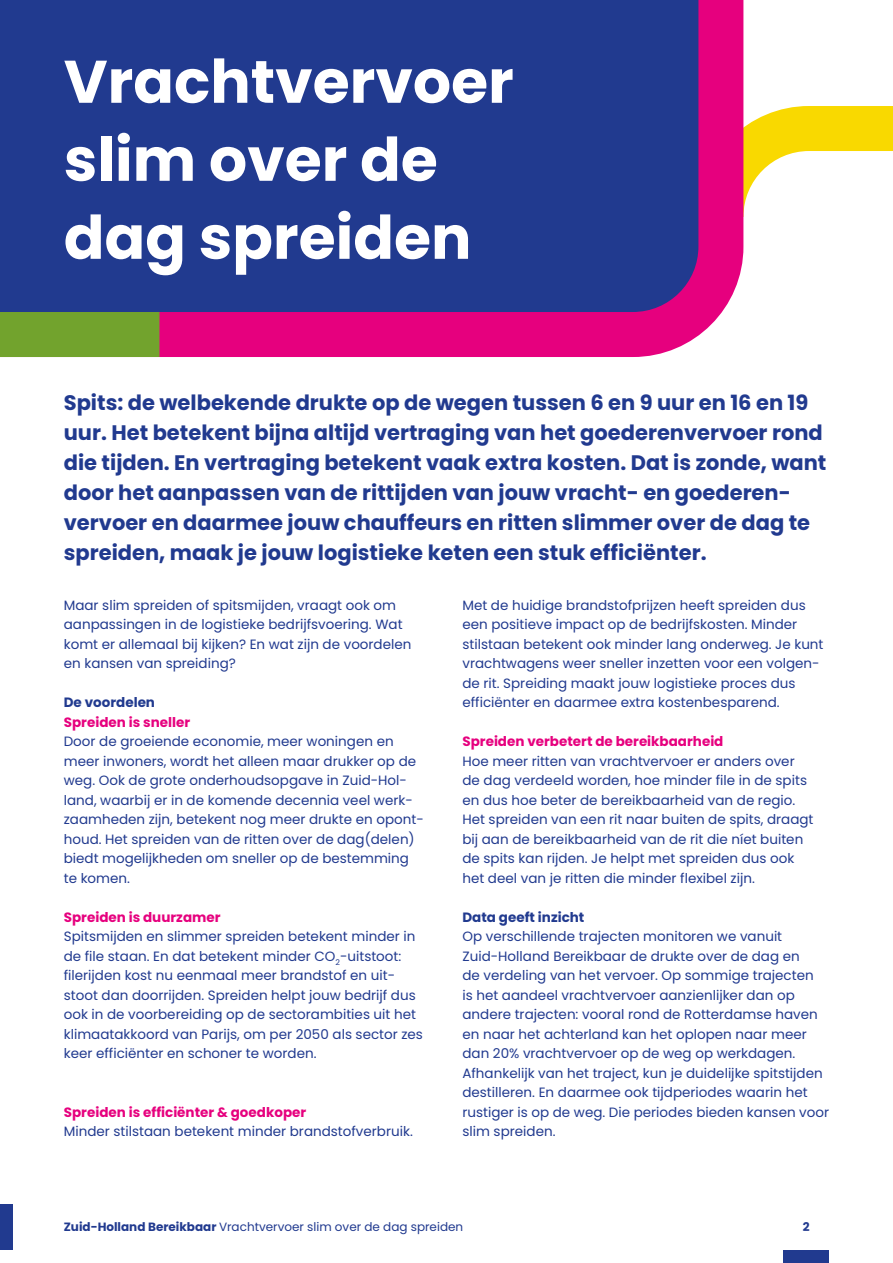
<style>
.page{position:relative;width:893px;height:1263px;background:#fff}
.page>*{position:absolute;margin:0;border:0;box-sizing:border-box;transform-origin:0 0}
.Kop__inh{font:700 60px/78px "Poppins";color:#fff}
.Introtekst{font:700 21px/30px "Poppins";color:#213a8f}
.Broodtekst{font:13.5px/19.5px "Poppins";color:#213a8f}
.Subkop_2{font:700 13.5px "Poppins";color:#e6007e}
.Subkop{font:700 13.5px "Poppins";color:#213a8f}
.t1{font:12px "Poppins";color:#213a8f}
.t2{font:700 12px "Poppins";color:#213a8f}
.s1{font-weight:700}
</style>
<div class="page">
<div style="left:783px;top:1250px;width:46px;height:13px;background:#213a8f"></div>
<div style="left:0;top:1204px;width:13px;height:46px;background:#213a8f"></div>
<svg style="left:766px;top:106px;width:127px;height:61px"></svg>
<svg style="left:0;top:0;width:766px;height:357px;background:#46398f"></svg>
<div style="left:0;top:312px;width:159px;height:45px;background:#72a32d"></div>
<h1 class="Kop__inh" style="left:64px;top:43px;width:451px">Vrachtvervoer slim over de dag spreiden</h1>
<p class="Introtekst" style="left:64px;top:388px;width:764px">Spits: de welbekende drukte op de wegen tussen 6 en 9 uur en 16 en 19 uur. Het betekent bijna altijd vertraging van het goederenvervoer rond die tijden. En vertraging betekent vaak extra kosten. Dat is zonde, want door het aanpassen van de rittijden van jouw vracht- en goederen&shy;vervoer en daarmee jouw chauffeurs en ritten slimmer over de dag te spreiden, maak je jouw logistieke keten een stuk efficiënter.</p>
<p class="Broodtekst" style="left:64px;top:595px;width:349px">Maar slim spreiden of spitsmijden, vraagt ook om aanpassingen in de logistieke bedrijfsvoering. Wat komt er allemaal bij kijken? En wat zijn de voordelen en kansen van spreiding?</p>
<h2 class="Subkop" style="left:64px;top:695px;width:93px">De voordelen</h2>
<h3 class="Subkop_2" style="left:64px;top:714px;width:128px">Spreiden is sneller</h3>
<p class="Broodtekst" style="left:64px;top:732px;width:361px">Door de groeiende economie, meer woningen en meer inwoners, wordt het alleen maar drukker op de weg. Ook de grote onderhoudsopgave in Zuid-Hol&shy;land, waarbij er in de komende decennia veel werk&shy;zaamheden zijn, betekent nog meer drukte en opont&shy;houd. Het spreiden van de ritten over de dag(delen) biedt mogelijkheden om sneller op de bestemming te komen.</p>
<h3 class="Subkop_2" style="left:64px;top:909px;width:158px">Spreiden is duurzamer</h3>
<p class="Broodtekst" style="left:64px;top:927px;width:361px">Spitsmijden en slimmer spreiden betekent minder in de file staan. En dat betekent minder CO<sub>2</sub>-uitstoot: filerijden kost nu eenmaal meer brandstof en uit&shy;stoot dan doorrijden. Spreiden helpt jouw bedrijf dus ook in de voorbereiding op de sectorambities uit het klimaatakkoord van Parijs, om per 2050 als sector zes keer efficiënter en schoner te worden.</p>
<p class="Broodtekst" style="left:462px;top:595px;width:363px">Met de huidige brandstofprijzen heeft spreiden dus een positieve impact op de bedrijfskosten. Minder stilstaan betekent ook minder lang onderweg. Je kunt vrachtwagens weer sneller inzetten voor een volgen&shy;de rit. Spreiding maakt jouw logistieke proces dus efficiënter en daarmee extra kostenbesparend.</p>
<h3 class="Subkop_2" style="left:462px;top:734px;width:263px">Spreiden verbetert de bereikbaarheid</h3>
<p class="Broodtekst" style="left:462px;top:751px;width:353px">Hoe meer ritten van vrachtvervoer er anders over de dag verdeeld worden, hoe minder file in de spits en dus hoe beter de bereikbaarheid van de regio.<br>Het spreiden van een rit naar buiten de spits, draagt bij aan de bereikbaarheid van de rit die níet buiten de spits kan rijden. Je helpt met spreiden dus ook het deel van je ritten die minder flexibel zijn.</p>
<h2 class="Subkop" style="left:462px;top:909px;width:123px">Data geeft inzicht</h2>
<p class="Broodtekst" style="left:462px;top:927px;width:357px">Op verschillende trajecten monitoren we vanuit Zuid-Holland Bereikbaar de drukte over de dag en de verdeling van het vervoer. Op sommige trajecten is het aandeel vrachtvervoer aanzienlijker dan op andere trajecten: vooral rond de Rotterdamse haven en naar het achterland kan het oplopen naar meer dan 20% vrachtvervoer op de weg op werkdagen.</p>
<p class="Broodtekst" style="left:462px;top:1063px;width:368px">Afhankelijk van het traject, kun je duidelijke spitstijden destilleren. En daarmee ook tijdperiodes waarin het rustiger is op de weg. Die periodes bieden kansen voor slim spreiden.</p>
<h3 class="Subkop_2" style="left:64px;top:1104px;width:244px">Spreiden is efficiënter &amp; goedkoper</h3>
<p class="Broodtekst" style="left:64px;top:1122px;width:351px">Minder stilstaan betekent minder brandstofverbruik.</p>
<p class="t1" style="left:64px;top:1220px;width:401px"><span class="s1">Zuid-Holland Bereikbaar</span> Vrachtvervoer slim over de dag spreiden</p>
<p class="t2" style="left:803px;top:1220px;width:8px">2</p>
</div>
